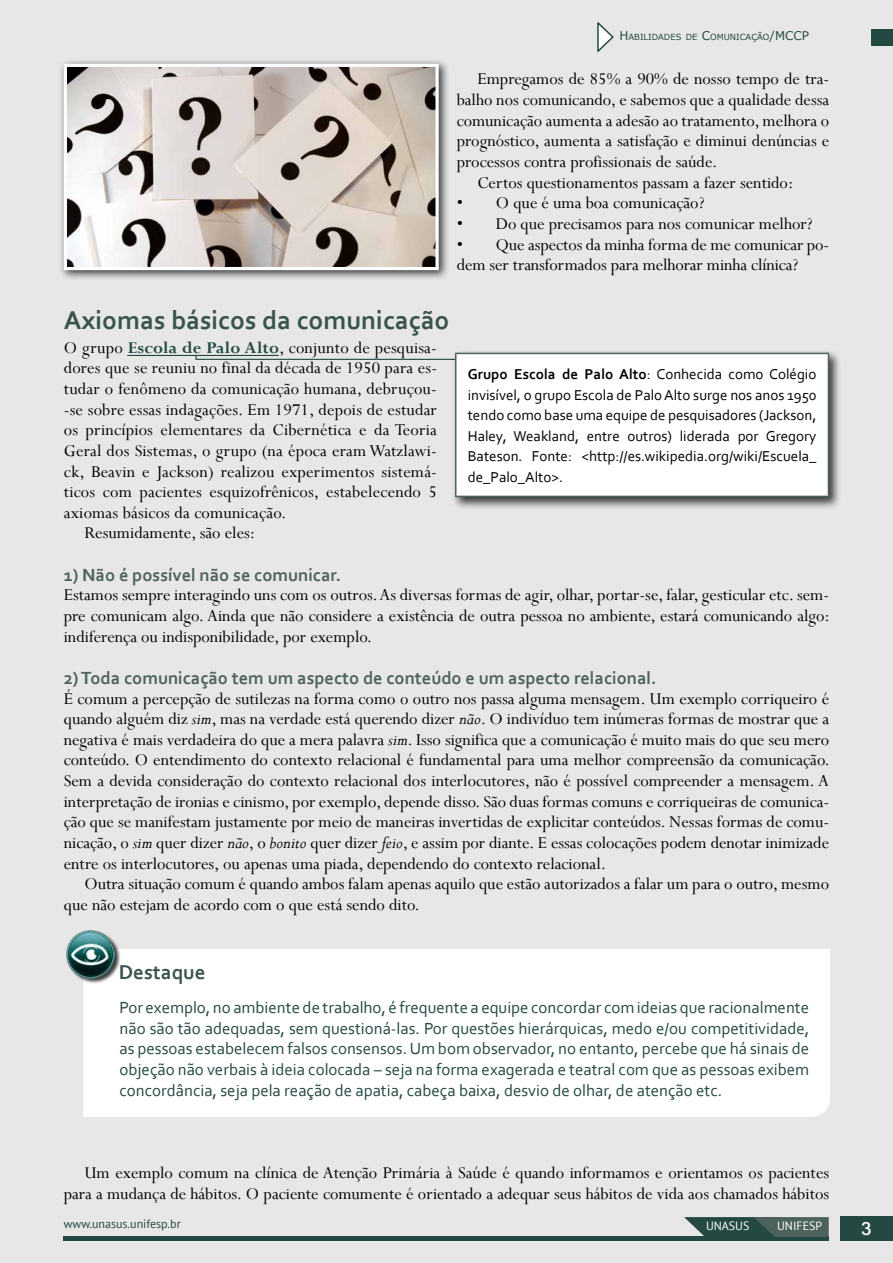
<style>
.page{position:relative;width:893px;height:1263px;background:#e7e7e7}
.page>*{position:absolute;margin:0;border:0;box-sizing:border-box;transform-origin:0 0}
.t1{font:700 27px "Corbel";color:#39544f}
.t2{font:700 21px "Corbel";color:#39544f}
.t3{font:700 19.5px "Shruti";color:#fff}
.t4{font:18.3px/20.7px "Perpetua";color:#000}
.t5{font:700 18.3px "Corbel";color:#4d625d}
.t6{font:16.8px/20.7px "Corbel";color:#244943;text-align:justify}
.t7{font:15px/20.7px "Corbel";color:#000;text-align:justify}
.t8{font:12px "PT Sans";color:#244943}
.t9{font:12px "PT Sans";color:#fff}
.t10{font:8.4px "Verdana";color:#244943}
.s1{font-size:12px}
.s2{font-weight:700;color:#244943}
.s3{font-style:italic}
.s4{font-weight:700}
</style>
<div class="page">
<div style="left:64px;top:1236px;width:765px;height:5px;background:#244943"></div>
<div style="left:840px;top:1217px;width:53px;height:24px;background:#244943"></div>
<svg style="left:684px;top:1217px;width:145px;height:20px"></svg>
<div style="left:872px;top:29px;width:21px;height:16px;background:#244943"></div>
<svg style="left:597px;top:22px;width:17px;height:30px"></svg>
<div style="left:451px;top:349px;width:391px;height:161px;background:#000;opacity:.75"></div>
<div style="left:456px;top:353px;width:372px;height:143px;background:#fff"></div>
<hr style="left:455px;top:354px;width:1px;height:142px;background:#4d625d">
<hr style="left:455px;top:353px;width:374px;height:1px;background:#4d625d">
<hr style="left:828px;top:354px;width:1px;height:142px;background:#4d625d">
<hr style="left:455px;top:496px;width:374px;height:1px;background:#4d625d">
<svg style="left:195px;top:355px;width:260px;height:5px"></svg>
<div style="left:59px;top:59px;width:391px;height:223px;background:#000;opacity:.75"></div>
<img style="left:68px;top:68px;width:367px;height:198px">
<div style="left:64px;top:64px;width:375px;height:206px;border:3px solid #fff"></div>
<hr style="left:127px;top:355px;width:152px;height:1px;background:#244943">
<div style="left:83px;top:949px;width:747px;height:168px;background:#fff"></div>
<div style="left:67px;top:931px;width:54px;height:53px;background:#000;opacity:.75"></div>
<img style="left:67px;top:930px;width:48px;height:48px">
<p class="t10" style="left:619px;top:31px;width:191px"><span class="s1">H</span>ABILIDADES DE <span class="s1">C</span>OMUNICAÇÃO<span class="s1">/M CCP</span></p>
<p class="t4" style="left:477px;top:68px;width:353px">Empregamos de 85% a 90% de nosso tempo de tra-</p>
<p class="t4" style="left:457px;top:89px;width:374px">balho nos comunicando, e sabemos que a qualidade dessa</p>
<p class="t4" style="left:457px;top:110px;width:374px">comunicação aumenta a adesão ao tratamento, melhora o</p>
<p class="t4" style="left:457px;top:130px;width:374px">prognóstico, aumenta a satisfação e diminui denúncias e</p>
<p class="t4" style="left:457px;top:151px;width:259px">processos contra profissionais de saúde.</p>
<p class="t4" style="left:477px;top:172px;width:318px">Certos questionamentos passam a fazer sentido:</p>
<p class="t4" style="left:457px;top:192px;width:249px">• O que é uma boa comunicação?</p>
<p class="t4" style="left:457px;top:213px;width:357px">• Do que precisamos para nos comunicar melhor?</p>
<p class="t4" style="left:457px;top:234px;width:374px">• Que aspectos da minha forma de me comunicar po&shy;dem ser transformados para melhorar minha clínica?</p>
<h1 class="t1" style="left:64px;top:303px;width:387px">Axiomas básicos da comunicação</h1>
<p class="t4" style="left:64px;top:337px;width:375px">O grupo <span class="s2">Escola de Palo Alto</span>, conjunto de pesquisa-</p>
<p class="t4" style="left:64px;top:357px;width:375px">dores que se reuniu no final da década de 1950 para es-</p>
<p class="t4" style="left:64px;top:378px;width:375px">tudar o fenômeno da comunicação humana, debruçou-</p>
<p class="t4" style="left:64px;top:399px;width:375px">-se sobre essas indagações. Em 1971, depois de estudar</p>
<p class="t4" style="left:64px;top:419px;width:375px">os princípios elementares da Cibernética e da Teoria</p>
<p class="t4" style="left:64px;top:440px;width:375px">Geral dos Sistemas, o grupo (na época eram Watzlawi-</p>
<p class="t4" style="left:64px;top:460px;width:375px">ck, Beavin e Jackson) realizou experimentos sistemá-</p>
<p class="t4" style="left:64px;top:481px;width:375px">ticos com pacientes esquizofrênicos, estabelecendo 5</p>
<p class="t4" style="left:64px;top:502px;width:220px">axiomas básicos da comunicação.</p>
<p class="t4" style="left:84px;top:522px;width:172px">Resumidamente, são eles:</p>
<p class="t5" style="left:64px;top:564px;width:279px">1) Não é possível não se comunicar.</p>
<p class="t4" style="left:64px;top:584px;width:768px;text-align:justify">Estamos sempre interagindo uns com os outros. As diversas formas de agir, olhar, portar-se, falar, gesticular etc. sem&shy;pre comunicam algo. Ainda que não considere a existência de outra pessoa no ambiente, estará comunicando algo: indiferença ou indisponibilidade, por exemplo.</p>
<p class="t5" style="left:64px;top:667px;width:594px">2) Toda comunicação tem um aspecto de conteúdo e um aspecto relacional.</p>
<p class="t4" style="left:64px;top:687px;width:767px">É comum a percepção de sutilezas na forma como o outro nos passa alguma mensagem. Um exemplo corriqueiro é quando alguém diz <span class="s3">sim</span>, mas na verdade está querendo dizer <span class="s3">não</span>. O indivíduo tem inúmeras formas de mostrar que a negativa é mais verdadeira do que a mera palavra <span class="s3">sim</span>. Isso significa que a comunicação é muito mais do que seu mero conteúdo. O entendimento do contexto relacional é fundamental para uma melhor compreensão da comunicação.<br>Sem a devida consideração do contexto relacional dos interlocutores, não é possível compreender a mensagem. A interpretação de ironias e cinismo, por exemplo, depende disso. São duas formas comuns e corriqueiras de comunica&shy;ção que se manifestam justamente por meio de maneiras invertidas de explicitar conteúdos. Nessas formas de comu&shy;nicação, o <span class="s3">sim</span> quer dizer <span class="s3">não</span>, o <span class="s3">bonito</span> quer dizer <span class="s3">feio</span>, e assim por diante. E essas colocações podem denotar inimizade entre os interlocutores, ou apenas uma piada, dependendo do contexto relacional.</p>
<p class="t4" style="left:64px;top:873px;width:767px;text-indent:21px">Outra situação comum é quando ambos falam apenas aquilo que estão autorizados a falar um para o outro, mesmo que não estejam de acordo com o que está sendo dito.</p>
<p class="t7" style="left:468px;top:363px;width:350px"><span class="s4">Grupo Escola de Palo Alto</span>: Conhecida como Colégio invisível, o grupo Escola de Palo Alto surge nos anos 1950 tendo como base uma equipe de pesquisadores (Jackson, Haley, Weakland, entre outros) liderada por Gregory Bateson. Fonte: &lt;http://es.wikipedia.org/wiki/Escuela_ de_Palo_Alto&gt;.</p>
<p class="t2" style="left:119px;top:958px;width:88px">Destaque</p>
<p class="t6" style="left:119px;top:997px;width:691px">Por exemplo, no ambiente de trabalho, é frequente a equipe concordar com ideias que racionalmente não são tão adequadas, sem questioná-las. Por questões hierárquicas, medo e/ou competitividade, as pessoas estabelecem falsos consensos. Um bom observador, no entanto, percebe que há sinais de objeção não verbais à ideia colocada – seja na forma exagerada e teatral com que as pessoas exibem concordância, seja pela reação de apatia, cabeça baixa, desvio de olhar, de atenção etc.</p>
<p class="t4" style="left:64px;top:1162px;width:767px;text-align:right">Um exemplo comum na clínica de Atenção Primária à Saúde é quando informamos e orientamos os pacientes para a mudança de hábitos. O paciente comumente é orientado a adequar seus hábitos de vida aos chamados hábitos</p>
<p class="t8" style="left:64px;top:1216px;width:118px">www.unasus.unifesp.br</p>
<p class="t9" style="left:706px;top:1218px;width:45px">UNASUS</p>
<p class="t9" style="left:777px;top:1218px;width:47px">UNIFESP</p>
<p class="t3" style="left:861px;top:1217px;width:12px">3</p>
</div>
